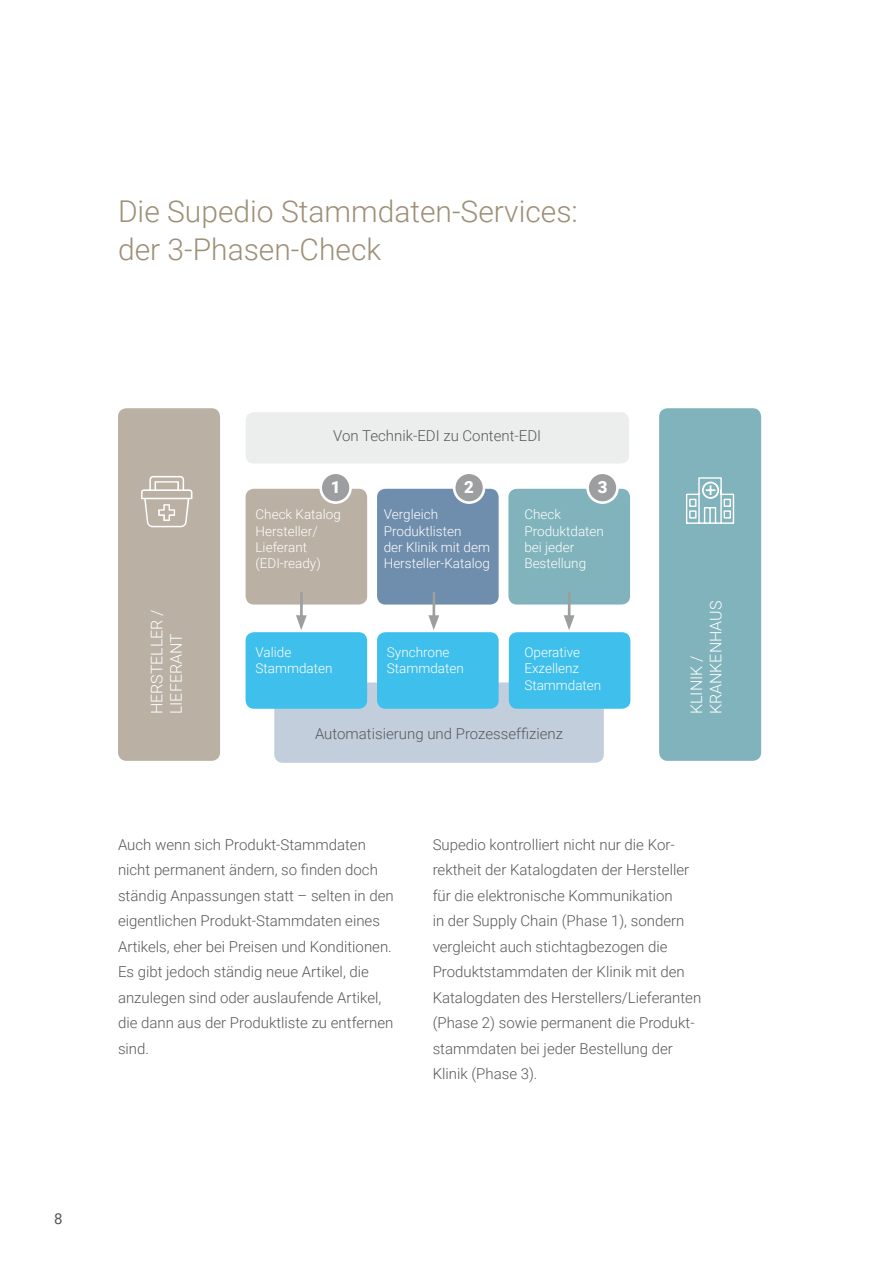
<style>
.page{position:relative;width:893px;height:1263px;background:#fff}
.page>*{position:absolute;margin:0;border:0;box-sizing:border-box;transform-origin:0 0}
.t1{font:300 30px/37.5px "Roboto";color:#9e8f78}
.t2{font:900 16.8px "Roboto";color:#fff}
.t3{font:300 16.05px/19.2px "Roboto";color:#fff}
.t4{font:300 15px/25.5px "Roboto";color:#58585a}
.t5{font:15px "Roboto";color:#58585a}
.t6{font:300 13.5px/16.2px "Roboto";color:#fff}
</style>
<div class="page">
<div style="left:246px;top:412px;width:383px;height:52px;background:#eceded;border-radius:9px"></div>
<div style="left:118px;top:408px;width:102px;height:353px;background:#bab0a3;border-radius:9px"></div>
<svg style="left:141px;top:476px;width:51px;height:51px"></svg>
<div style="left:274px;top:682px;width:330px;height:81px;background:#c3cedd;border-radius:9px"></div>
<div style="left:377px;top:489px;width:122px;height:115px;background:#6f8dac;border-radius:9px"></div>
<div style="left:377px;top:632px;width:122px;height:77px;background:#3fbfeb;border-radius:9px"></div>
<hr style="left:432px;top:592px;width:3px;height:28px;background:#9c9e9f">
<svg style="left:428px;top:615px;width:11px;height:15px"></svg>
<div style="left:509px;top:632px;width:121px;height:77px;background:#3fbfeb;border-radius:9px"></div>
<div style="left:508px;top:489px;width:122px;height:115px;background:#80b3bb;border-radius:9px"></div>
<hr style="left:568px;top:592px;width:3px;height:28px;background:#9c9e9f">
<svg style="left:564px;top:615px;width:11px;height:15px"></svg>
<div style="left:246px;top:489px;width:121px;height:115px;background:#bab0a3;border-radius:9px"></div>
<div style="left:246px;top:632px;width:121px;height:77px;background:#3fbfeb;border-radius:9px"></div>
<hr style="left:300px;top:592px;width:3px;height:28px;background:#9c9e9f">
<svg style="left:296px;top:615px;width:11px;height:15px"></svg>
<div style="left:321px;top:473px;width:30px;height:30px;background:#9c9e9f;border-radius:50%"></div>
<div style="left:319px;top:471px;width:33px;height:33px;border:3px solid #fff;border-radius:50%"></div>
<div style="left:454px;top:473px;width:30px;height:30px;background:#9c9e9f;border-radius:50%"></div>
<div style="left:453px;top:471px;width:32px;height:33px;border:3px solid #fff;border-radius:50%"></div>
<div style="left:588px;top:473px;width:29px;height:30px;background:#9c9e9f;border-radius:50%"></div>
<div style="left:586px;top:471px;width:33px;height:33px;border:3px solid #fff;border-radius:50%"></div>
<div style="left:659px;top:408px;width:102px;height:353px;background:#80b3bb;border-radius:9px"></div>
<svg style="left:686px;top:477px;width:49px;height:47px"></svg>
<h1 class="t1" style="left:118px;top:192px;width:461px">Die Supedio Stammdaten-Services: der 3-Phasen-Check</h1>
<p class="t5" style="left:54px;top:1208px;width:10px">8</p>
<p class="t4" style="left:333px;top:423px;width:209px">Von Technik-EDI zu Content-EDI</p>
<p class="t2" style="left:331px;top:475px;width:11px">1</p>
<p class="t2" style="left:464px;top:475px;width:11px">2</p>
<p class="t2" style="left:598px;top:475px;width:11px">3</p>
<p class="t3" style="left:147px;top:714px;width:107px;rotate:-90deg">HERSTELLER /<br>LIEFERANT</p>
<p class="t6" style="left:256px;top:506px;width:87px">Check Katalog<br>Hersteller/<br>Lieferant (EDI-ready)</p>
<p class="t6" style="left:256px;top:644px;width:78px">Valide<br>Stammdaten</p>
<p class="t6" style="left:384px;top:506px;width:108px">Vergleich<br>Produktlisten<br>der Klinik mit dem<br>Hersteller-Katalog</p>
<p class="t6" style="left:387px;top:644px;width:78px">Synchrone<br>Stammdaten</p>
<p class="t6" style="left:524px;top:506px;width:81px">Check<br>Produktdaten bei jeder<br>Bestellung</p>
<p class="t6" style="left:524px;top:644px;width:78px">Operative<br>Exzellenz<br>Stammdaten</p>
<p class="t4" style="left:315px;top:721px;width:249px">Automatisierung und Prozesseffizienz</p>
<p class="t3" style="left:686px;top:714px;width:115px;rotate:-90deg">KLINIK /<br>KRANKENHAUS</p>
<p class="t4" style="left:118px;top:831px;width:277px">Auch wenn sich Produkt-Stammdaten nicht permanent ändern, so finden doch ständig Anpassungen statt – selten in den eigentlichen Produkt-Stammdaten eines Artikels, eher bei Preisen und Konditionen.<br>Es gibt jedoch ständig neue Artikel, die anzulegen sind oder auslaufende Artikel, die dann aus der Produktliste zu entfernen sind.</p>
<p class="t4" style="left:433px;top:831px;width:270px">Supedio kontrolliert nicht nur die Kor&shy;rektheit der Katalogdaten der Hersteller für die elektronische Kommunikation<br>in der Supply Chain (Phase 1), sondern vergleicht auch stichtagbezogen die Produktstammdaten der Klinik mit den Katalogdaten des Herstellers/Lieferanten (Phase 2) sowie permanent die Produkt&shy;stammdaten bei jeder Bestellung der Klinik (Phase 3).</p>
</div>
